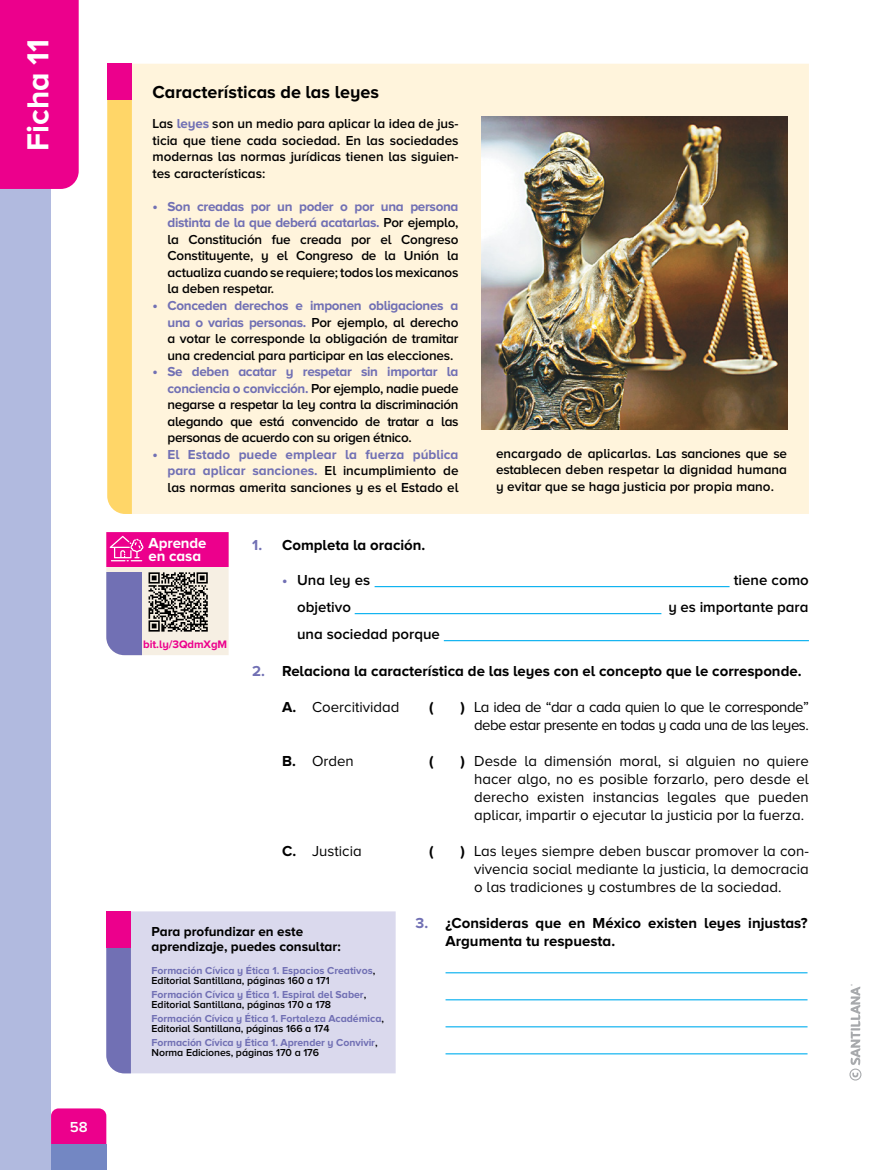
<style>
.page{position:relative;width:893px;height:1170px;background:#fff}
.page>*{position:absolute;margin:0;border:0;box-sizing:border-box;transform-origin:0 0}
.t1{font:700 31.5px "Proxima Nova A";color:#fff}
.t2{font:700 18px "Proxima Nova A";color:#000}
.t3{font:15px/18px "Proxima Nova A";color:#000;text-align:justify}
.t4{font:700 15px/18px "Proxima Nova A";color:#000}
.t5{font:15px/18px "Proxima Nova A";letter-spacing:-.035em;color:#000;text-align:right}
.t6{font:600 15px "Proxima Nova A";color:#000}
.t7{font:700 15px/13.5px "Proxima Nova A";letter-spacing:-.005em;color:#fff}
.t8{font:600 15px "Proxima Nova A";color:#fff}
.t9{font:600 13.5px/16.5px "Proxima Nova A";letter-spacing:-.015em;color:#000;text-align:justify}
.t10{font:700 13.5px/16.5px "Proxima Nova A";color:#7170b4;text-align:justify}
.t11{font:700 13.5px/15px "Proxima Nova A";color:#000}
.t12{font:700 11.25px "Proxima Nova A";letter-spacing:-.005em;color:#ec008c}
.t13{font:700 10.5px/10.5px "Proxima Nova A";letter-spacing:-.005em;color:#7170b4}
.s1{font-weight:700;color:#7170b4}
.s2{font-weight:700;font-size:15px;color:#7170b4}
.s3{font-size:15px}
.s4{font-weight:600;color:#000}
.s5{color:#7170b4}
.s6{font-weight:700}
</style>
<div class="page">
<div style="left:0;top:172px;width:51px;height:997px;background:#b1badf"></div>
<div style="left:0;top:0;width:79px;height:189px;background:#ec008c"></div>
<div style="left:51px;top:1108px;width:55px;height:36px;background:#ec008c"></div>
<div style="left:51px;top:1144px;width:55px;height:25px;background:#7387c3"></div>
<div style="left:131px;top:911px;width:265px;height:162px;background:#dad9ed"></div>
<div style="left:106px;top:947px;width:25px;height:126px;background:#7170b4"></div>
<div style="left:106px;top:911px;width:25px;height:36px;background:#ec008c"></div>
<div style="left:132px;top:64px;width:677px;height:450px;background:#fff4dc"></div>
<svg style="left:107px;top:100px;width:25px;height:414px;background:#ffd66a"></svg>
<div style="left:107px;top:64px;width:25px;height:36px;background:#ec008c"></div>
<img style="left:481px;top:116px;width:306px;height:313px">
<hr style="left:375px;top:586px;width:354px;height:1px;background:#00aeef">
<hr style="left:355px;top:613px;width:306px;height:1px;background:#00aeef">
<hr style="left:444px;top:640px;width:365px;height:1px;background:#00aeef">
<hr style="left:446px;top:972px;width:361px;height:1px;background:#00aeef">
<hr style="left:446px;top:999px;width:361px;height:1px;background:#00aeef">
<hr style="left:446px;top:1026px;width:361px;height:1px;background:#00aeef">
<hr style="left:446px;top:1053px;width:361px;height:1px;background:#00aeef">
<svg style="left:106px;top:532px;width:123px;height:123px;background:#bf7daa"></svg>
<svg style="left:849px;top:984px;width:12px;height:96px"></svg>
<h1 class="t1" style="left:20px;top:151px;width:114px;rotate:-90deg">Ficha 11</h1>
<p class="t8" style="left:70px;top:1118px;width:19px">58</p>
<h2 class="t2" style="left:153px;top:82px;width:228px">Características de las leyes</h2>
<p class="t9" style="left:153px;top:115px;width:308px">Las <span class="s1">leyes</span> son un medio para aplicar la idea de jus&shy;ticia que tiene cada sociedad. En las sociedades modernas las normas jurídicas tienen las siguien&shy;tes características:</p>
<p class="t9" style="left:168px;top:198px;width:293px;text-indent:-15px"><span class="s2">•</span> <span class="s1">Son creadas por un poder o por una persona distinta de la que deberá acatarlas.</span> Por ejemplo, la Constitución fue creada por el Congreso Constituyente, y el Congreso de la Unión la actualiza cuando se requiere; todos los mexicanos la deben respetar.</p>
<p class="t9" style="left:168px;top:297px;width:293px;text-indent:-15px"><span class="s2">•</span> <span class="s1">Conceden derechos e imponen obligaciones a una o varias personas.</span> Por ejemplo, al derecho a votar le corresponde la obligación de tramitar una credencial para participar en las elecciones.</p>
<p class="t9" style="left:168px;top:363px;width:293px;text-indent:-15px"><span class="s2">•</span> <span class="s1">Se deben acatar y respetar sin importar la conciencia o convicción.</span> Por ejemplo, nadie puede negarse a respetar la ley contra la discriminación alegando que está convencido de tratar a las personas de acuerdo con su origen étnico.</p>
<p class="t10" style="left:168px;top:445px;width:293px;text-indent:-15px"><span class="s3">•</span> El Estado puede emplear la fuerza pública para aplicar sanciones. <span class="s4">El incumplimiento de las normas amerita sanciones y es el Estado el</span></p>
<p class="t9" style="left:496px;top:445px;width:292px">encargado de aplicarlas. Las sanciones que se establecen deben respetar la dignidad humana y evitar que se haga justicia por propia mano.</p>
<p class="t7" style="left:149px;top:536px;width:60px">Aprende en casa</p>
<p class="t12" style="left:143px;top:637px;width:86px">bit.ly/3QdmXgM</p>
<p class="t4" style="left:252px;top:536px;width:175px"><span class="s5">1.</span> Completa la oración.</p>
<p class="t6" style="left:282px;top:571px;width:90px"><span class="s1">•</span> Una ley es</p>
<p class="t6" style="left:734px;top:571px;width:77px">tiene como</p>
<p class="t6" style="left:297px;top:598px;width:55px">objetivo</p>
<p class="t6" style="left:668px;top:598px;width:142px">y es importante para</p>
<p class="t6" style="left:297px;top:625px;width:144px">una sociedad porque</p>
<p class="t4" style="left:252px;top:662px;width:551px"><span class="s5">2.</span> Relaciona la característica de las leyes con el concepto que le corresponde.</p>
<p class="t3" style="left:282px;top:698px;width:119px"><span class="s6">A.</span> Coercitividad</p>
<p class="t3" style="left:282px;top:752px;width:73px"><span class="s6">B.</span> Orden</p>
<p class="t3" style="left:282px;top:842px;width:81px"><span class="s6">C.</span> Justicia</p>
<p class="t4" style="left:429px;top:698px;width:6px">(</p>
<p class="t5" style="left:461px;top:698px;width:350px"><span class="s6">)</span> La idea de “dar a cada quien lo que le corresponde” debe estar presente en todas y cada una de las leyes.</p>
<p class="t4" style="left:429px;top:752px;width:6px">(</p>
<p class="t3" style="left:474px;top:752px;width:336px;text-indent:-14px"><span class="s6">)</span> Desde la dimensión moral, si alguien no quiere hacer algo, no es posible forzarlo, pero desde el derecho existen instancias legales que pueden aplicar, impartir o ejecutar la justicia por la fuerza.</p>
<p class="t4" style="left:429px;top:842px;width:6px">(</p>
<p class="t3" style="left:474px;top:842px;width:336px;text-indent:-14px"><span class="s6">)</span> Las leyes siempre deben buscar promover la con&shy;vivencia social mediante la justicia, la democracia o las tradiciones y costumbres de la sociedad.</p>
<p class="t11" style="left:152px;top:923px;width:191px">Para profundizar en este aprendizaje, puedes consultar:</p>
<p class="t13" style="left:152px;top:964px;width:225px">Formación Cívica y Ética 1. Espacios Creativos<span class="s4">,<br>Editorial Santillana, páginas 160 a 171</span></p>
<p class="t13" style="left:152px;top:988px;width:216px">Formación Cívica y Ética 1. Espiral del Saber<span class="s4">,<br>Editorial Santillana, páginas 170 a 178</span></p>
<p class="t13" style="left:152px;top:1012px;width:234px">Formación Cívica y Ética 1. Fortaleza Académica<span class="s4">,<br>Editorial Santillana, páginas 166 a 174</span></p>
<p class="t13" style="left:152px;top:1036px;width:228px">Formación Cívica y Ética 1. Aprender y Convivir<span class="s4">,<br>Norma Ediciones, páginas 170 a 176</span></p>
<p class="t4" style="left:446px;top:914px;width:363px;text-indent:-30px"><span class="s5">3.</span> ¿Consideras que en México existen leyes injustas?<br>Argumenta tu respuesta.</p>
</div>
